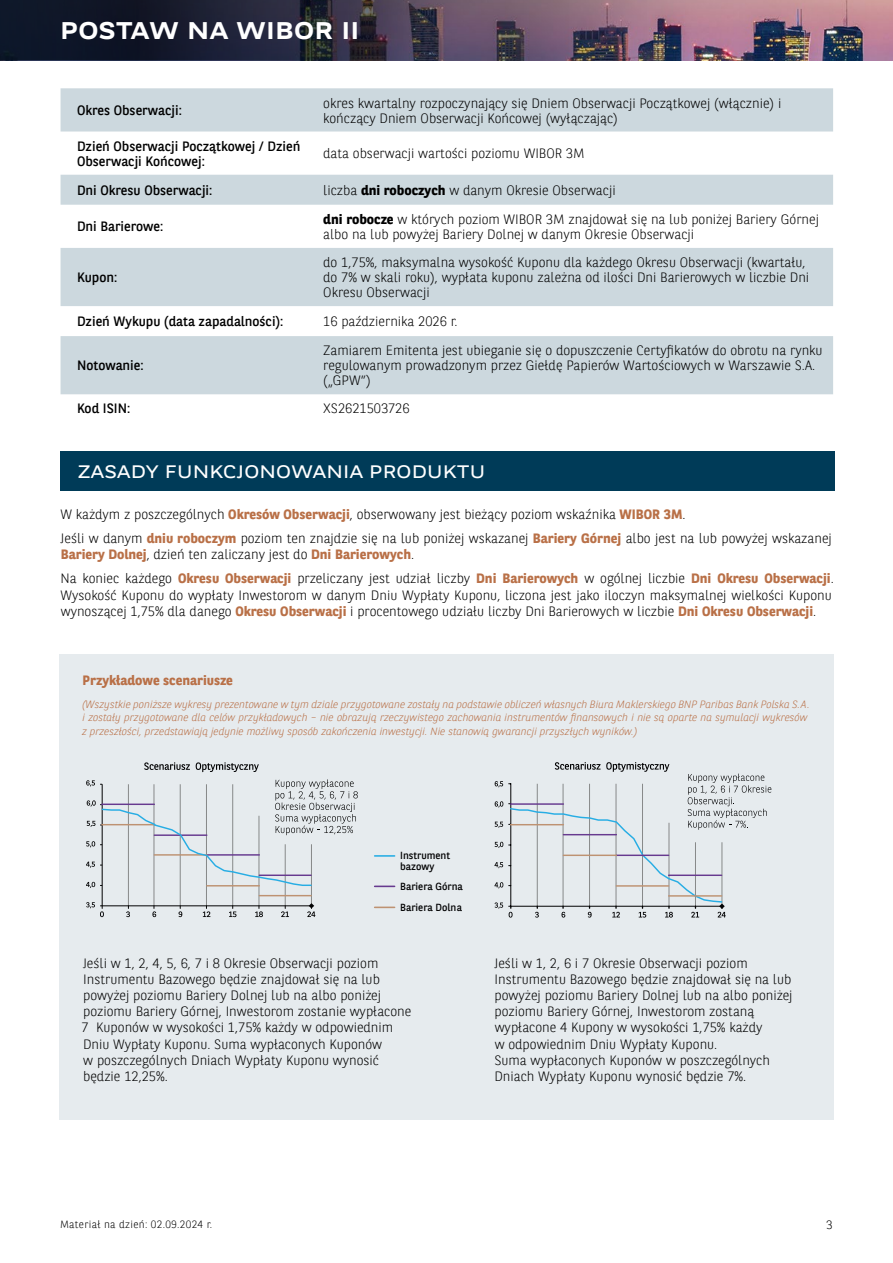
<style>
.page{position:relative;width:893px;height:1263px;background:#fff}
.page>*{position:absolute;margin:0;border:0;box-sizing:border-box;transform-origin:0 0}
.t1{font:700 24px "BNPP Expanded Sans";letter-spacing:.01em;color:#fff}
.t2{font:18px "BNPP Expanded Sans";letter-spacing:.01em;color:#fff}
.t3{font:300 13.5px/16.2px "BNPP Sans";color:#000}
.t4{font:13.5px/15px "BNPP Sans";color:#000}
.t5{font:700 13.5px "BNPP Sans";color:#b97047}
.t6{font:300 12px "BNPP Sans";color:#000}
.t7{font:italic 300 10.5px/13.5px "BNPP Sans";color:#b97047}
.t8{font:300 10.5px "BNPP Sans";letter-spacing:.03em;color:#000}
.t9{font:10.2px/10.5px "BNPP Sans";color:#020203}
.s1{font-weight:700}
.s2{font-weight:700;color:#b97047}
</style>
<div class="page">
<img style="left:646px;top:0;width:247px;height:60px">
<svg style="left:383px;top:0;width:263px;height:60px;background:#655266"></svg>
<svg style="left:0;top:0;width:383px;height:60px;background:#1b1f30"></svg>
<svg style="left:61px;top:88px;width:772px;height:306px;fill:#ccd8de"></svg>
<div style="left:60px;top:451px;width:774px;height:39px;background:#003b58"></div>
<div style="left:60px;top:654px;width:774px;height:465px;background:#e6ebee"></div>
<hr style="left:375px;top:855px;width:20px;height:2px;background:#27ade4">
<hr style="left:375px;top:885px;width:20px;height:2px;background:#673a8f">
<hr style="left:375px;top:906px;width:20px;height:2px;background:#be9272">
<svg style="left:495px;top:902px;width:8px;height:7px"></svg>
<svg style="left:494px;top:882px;width:9px;height:6px"></svg>
<svg style="left:494px;top:862px;width:9px;height:6px"></svg>
<svg style="left:495px;top:842px;width:8px;height:6px"></svg>
<svg style="left:495px;top:822px;width:8px;height:6px"></svg>
<svg style="left:495px;top:801px;width:8px;height:6px"></svg>
<svg style="left:495px;top:781px;width:8px;height:6px"></svg>
<svg style="left:509px;top:762px;width:262px;height:155px"></svg>
<hr style="left:128px;top:784px;width:1px;height:122px;background:#878989">
<hr style="left:154px;top:784px;width:1px;height:122px;background:#878989">
<hr style="left:180px;top:784px;width:1px;height:122px;background:#878989">
<hr style="left:206px;top:784px;width:1px;height:122px;background:#878989">
<hr style="left:232px;top:784px;width:1px;height:122px;background:#878989">
<hr style="left:259px;top:816px;width:1px;height:90px;background:#878989">
<hr style="left:285px;top:844px;width:1px;height:62px;background:#878989">
<hr style="left:311px;top:844px;width:1px;height:62px;background:#878989">
<hr style="left:102px;top:784px;width:1px;height:122px;background:#020203">
<hr style="left:102px;top:905px;width:209px;height:1px;background:#020203">
<hr style="left:259px;top:895px;width:52px;height:1px;background:#be9272">
<svg style="left:86px;top:902px;width:18px;height:15px"></svg>
<svg style="left:126px;top:906px;width:4px;height:11px"></svg>
<svg style="left:152px;top:906px;width:4px;height:11px"></svg>
<svg style="left:179px;top:906px;width:3px;height:11px"></svg>
<svg style="left:203px;top:906px;width:7px;height:11px"></svg>
<svg style="left:229px;top:906px;width:7px;height:11px"></svg>
<svg style="left:255px;top:906px;width:8px;height:11px"></svg>
<svg style="left:281px;top:906px;width:8px;height:11px"></svg>
<svg style="left:307px;top:903px;width:8px;height:14px"></svg>
<svg style="left:144px;top:762px;width:46px;height:8px"></svg>
<svg style="left:196px;top:762px;width:63px;height:10px"></svg>
<svg style="left:86px;top:779px;width:272px;height:109px"></svg>
<h1 class="t1" style="left:60px;top:14px;width:301px">POSTAW NA WIBOR II</h1>
<p class="t4" style="left:77px;top:102px;width:106px">Okres Obserwacji:</p>
<p class="t3" style="left:323px;top:95px;width:460px;line-height:15px">okres kwartalny rozpoczynający się Dniem Obserwacji Początkowej (włącznie) i kończący Dniem Obserwacji Końcowej (wyłączając)</p>
<p class="t4" style="left:77px;top:138px;width:225px">Dzień Obserwacji Początkowej / Dzień<br>Obserwacji Końcowej:</p>
<p class="t3" style="left:323px;top:145px;width:263px">data obserwacji wartości poziomu WIBOR 3M</p>
<p class="t4" style="left:77px;top:182px;width:137px">Dni Okresu Obserwacji:</p>
<p class="t3" style="left:323px;top:181px;width:294px">liczba <span class="s1">dni roboczych</span> w danym Okresie Obserwacji</p>
<p class="t4" style="left:77px;top:219px;width:88px">Dni Barierowe:</p>
<p class="t3" style="left:323px;top:211px;width:497px;line-height:15px"><span class="s1">dni robocze</span> w których poziom WIBOR 3M znajdował się na lub poniżej Bariery Górnej albo na lub powyżej Bariery Dolnej w danym Okresie Obserwacji</p>
<p class="t4" style="left:77px;top:269px;width:42px">Kupon:</p>
<p class="t3" style="left:323px;top:254px;width:487px;line-height:15px">do 1,75%, maksymalna wysokość Kuponu dla każdego Okresu Obserwacji (kwartału, do 7% w skali roku), wypłata kuponu zależna od ilości Dni Barierowych w liczbie Dni<br>Okresu Obserwacji</p>
<p class="t4" style="left:77px;top:313px;width:208px">Dzień Wykupu (data zapadalności):</p>
<p class="t3" style="left:323px;top:313px;width:136px">16 października 2026 r.</p>
<p class="t4" style="left:77px;top:357px;width:68px">Notowanie:</p>
<p class="t3" style="left:323px;top:342px;width:501px;line-height:15px">Zamiarem Emitenta jest ubieganie się o dopuszczenie Certyfikatów do obrotu na rynku regulowanym prowadzonym przez Giełdę Papierów Wartościowych w Warszawie S.A. („GPW”)</p>
<p class="t4" style="left:77px;top:401px;width:55px">Kod ISIN:</p>
<p class="t3" style="left:323px;top:400px;width:88px">XS2621503726</p>
<h2 class="t2" style="left:78px;top:459px;width:409px">ZASADY FUNKCJONOWANIA PRODUKTU</h2>
<p class="t3" style="left:60px;top:501px;width:773px;line-height:24px">W każdym z poszczególnych <span class="s2">Okresów Obserwacji</span>, obserwowany jest bieżący poziom wskaźnika <span class="s2">WIBOR 3M</span>.<br>Jeśli w danym <span class="s2">dniu roboczym</span> poziom ten znajdzie się na lub poniżej wskazanej <span class="s2">Bariery Górnej</span> albo jest na lub powyżej wskazanej</p>
<p class="t3" style="left:60px;top:542px;width:775px;line-height:24px"><span class="s2">Bariery Dolnej</span>, dzień ten zaliczany jest do <span class="s2">Dni Barierowych</span>.<br>Na koniec każdego <span class="s2">Okresu Obserwacji</span> przeliczany jest udział liczby <span class="s2">Dni Barierowych</span> w ogólnej liczbie <span class="s2">Dni Okresu Obserwacji</span>.</p>
<p class="t3" style="left:60px;top:586px;width:773px">Wysokość Kuponu do wypłaty Inwestorom w danym Dniu Wypłaty Kuponu, liczona jest jako iloczyn maksymalnej wielkości Kuponu wynoszącej 1,75% dla danego <span class="s2">Okresu Obserwacji</span> i procentowego udziału liczby Dni Barierowych w liczbie <span class="s2">Dni Okresu Obserwacji</span>.</p>
<p class="t5" style="left:82px;top:671px;width:152px">Przykładowe scenariusze</p>
<p class="t7" style="left:82px;top:697px;width:729px">(Wszystkie poniższe wykresy prezentowane w tym dziale przygotowane zostały na podstawie obliczeń własnych Biura Maklerskiego BNP Paribas Bank Polska S.A. i zostały przygotowane dla celów przykładowych – nie obrazują rzeczywistego zachowania instrumentów finansowych i nie są oparte na symulacji wykresów z przeszłości, przedstawiają jedynie możliwy sposób zakończenia inwestycji. Nie stanowią gwarancji przyszłych wyników.)</p>
<p class="t9" style="left:400px;top:850px;width:51px">Instrument bazowy</p>
<p class="t9" style="left:400px;top:875px;width:64px;line-height:21px">Bariera Górna<br>Bariera Dolna</p>
<p class="t3" style="left:82px;top:954px;width:331px">Jeśli w 1, 2, 4, 5, 6, 7 i 8 Okresie Obserwacji poziom Instrumentu Bazowego będzie znajdował się na lub powyżej poziomu Bariery Dolnej lub na albo poniżej poziomu Bariery Górnej, Inwestorom zostanie wypłacone 7 Kuponów w wysokości 1,75% każdy w odpowiednim Dniu Wypłaty Kuponu. Suma wypłaconych Kuponów<br>w poszczególnych Dniach Wypłaty Kuponu wynosić będzie 12,25%.</p>
<p class="t3" style="left:494px;top:954px;width:300px">Jeśli w 1, 2, 6 i 7 Okresie Obserwacji poziom Instrumentu Bazowego będzie znajdował się na lub powyżej poziomu Bariery Dolnej lub na albo poniżej poziomu Bariery Górnej, Inwestorom zostaną wypłacone 4 Kupony w wysokości 1,75% każdy<br>w odpowiednim Dniu Wypłaty Kuponu.<br>Suma wypłaconych Kuponów w poszczególnych Dniach Wypłaty Kuponu wynosić będzie 7%.</p>
<p class="t8" style="left:60px;top:1217px;width:154px">Materiał na dzień: 02.09.2024 r.</p>
<p class="t6" style="left:826px;top:1216px;width:8px">3</p>
</div>
